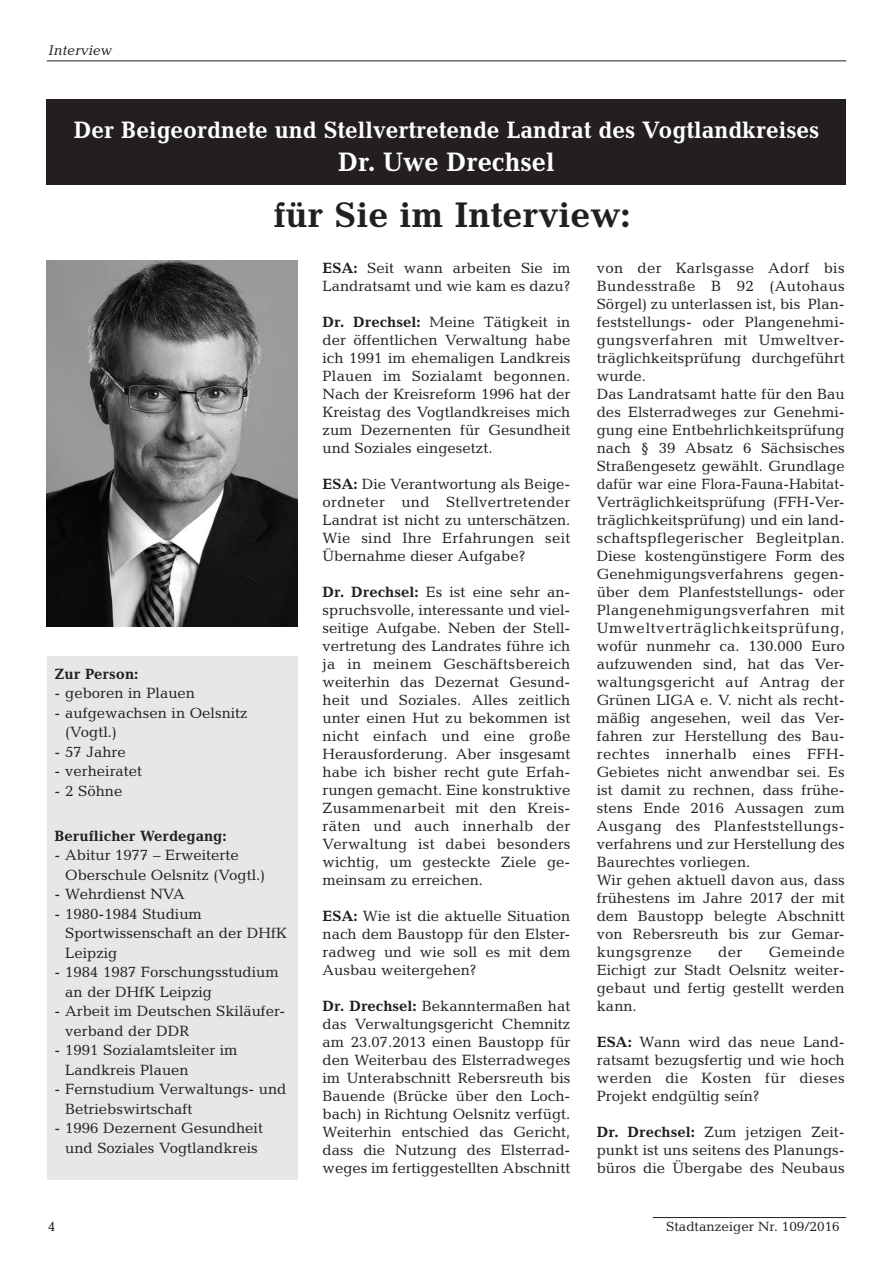
<style>
.page{position:relative;width:893px;height:1263px;background:#fff}
.page>*{position:absolute;margin:0;border:0;box-sizing:border-box;transform-origin:0 0}
.t1{font:700 36px "Candida";color:#231f20}
.t2{font:700 27px "Candida";color:#fff;scale:.95 1}
.t3{font:700 24px "Candida";color:#fff;scale:.95 1}
.t4{font:15px/18px "Candida";color:#231f20}
.t5{font:700 15px "Candida";color:#231f20}
.t6{font:italic 14.25px "Candida";color:#231f20}
.t7{font:13.5px "Candida";color:#231f20}
.s1{font-weight:700}
</style>
<div class="page">
<hr style="left:653px;top:1217px;width:193px;height:1px;background:#231f20">
<hr style="left:47px;top:60px;width:799px;height:1px;background:#231f20">
<div style="left:47px;top:99px;width:799px;height:85px;background:#231f20"></div>
<img style="left:47px;top:261px;width:251px;height:365px">
<div style="left:47px;top:656px;width:251px;height:523px;background:#e6e7e8"></div>
<p class="t6" style="left:48px;top:45px;width:65px">Interview</p>
<h3 class="t3" style="left:74px;top:121px;width:786px">Der Beigeordnete und Stellvertretende Landrat des Vogtlandkreises</h3>
<h2 class="t2" style="left:338px;top:153px;width:229px">Dr. Uwe Drechsel</h2>
<h1 class="t1" style="left:273px;top:203px;width:359px">für Sie im Interview:</h1>
<p class="t5" style="left:55px;top:668px;width:85px">Zur Person:</p>
<p class="t4" style="left:55px;top:685px;width:142px">- geboren in Plauen</p>
<p class="t4" style="left:65px;top:704px;width:184px;line-height:19.5px;text-indent:-11px">- aufgewachsen in Oelsnitz (Vogtl.)</p>
<p class="t4" style="left:55px;top:744px;width:73px">- 57 Jahre</p>
<p class="t4" style="left:55px;top:763px;width:89px">- verheiratet</p>
<p class="t4" style="left:55px;top:783px;width:69px">- 2 Söhne</p>
<p class="t5" style="left:55px;top:830px;width:173px">Beruflicher Werdegang:</p>
<p class="t4" style="left:65px;top:847px;width:202px;line-height:19.5px;text-indent:-11px">- Abitur 1977 – Erweiterte<br>Oberschule Oelsnitz (Vogtl.)</p>
<p class="t4" style="left:55px;top:886px;width:132px">- Wehrdienst NVA</p>
<p class="t4" style="left:65px;top:905px;width:223px;line-height:19.5px;text-indent:-11px">- 1980-1984 Studium<br>Sportwissenschaft an der DHfK<br>Leipzig</p>
<p class="t4" style="left:65px;top:964px;width:215px;line-height:19.5px;text-indent:-11px">- 1984 1987 Forschungsstudium an der DHfK Leipzig</p>
<p class="t4" style="left:65px;top:1003px;width:221px;line-height:19.5px;text-indent:-11px">- Arbeit im Deutschen Skiläufer&shy;verband der DDR</p>
<p class="t4" style="left:65px;top:1042px;width:174px;line-height:19.5px;text-indent:-11px">- 1991 Sozialamtsleiter im<br>Landkreis Plauen</p>
<p class="t4" style="left:65px;top:1081px;width:223px;line-height:19.5px;text-indent:-11px">- Fernstudium Verwaltungs- und<br>Betriebswirtschaft</p>
<p class="t4" style="left:55px;top:1120px;width:210px;line-height:19.5px;text-align:center">- 1996 Dezernent Gesundheit und Soziales Vogtlandkreis</p>
<p class="t4" style="left:323px;top:260px;width:249px"><span class="s1">ESA:</span> Seit wann arbeiten Sie im<br>Landratsamt und wie kam es dazu?</p>
<p class="t4" style="left:323px;top:314px;width:249px;text-align:justify"><span class="s1">Dr. Drechsel:</span> Meine Tätigkeit in der öffentlichen Verwaltung habe ich 1991 im ehemaligen Landkreis Plauen im Sozialamt begonnen.<br>Nach der Kreisreform 1996 hat der Kreistag des Vogtlandkreises mich zum Dezernenten für Gesundheit und Soziales eingesetzt.</p>
<p class="t4" style="left:323px;top:476px;width:249px;text-align:justify"><span class="s1">ESA:</span> Die Verantwortung als Beige&shy;ordneter und Stellvertretender Landrat ist nicht zu unterschätzen.<br>Wie sind Ihre Erfahrungen seit Übernahme dieser Aufgabe?</p>
<p class="t4" style="left:323px;top:584px;width:249px;text-align:justify"><span class="s1">Dr. Drechsel:</span> Es ist eine sehr an&shy;spruchsvolle, interessante und viel&shy;seitige Aufgabe. Neben der Stell&shy;vertretung des Landrates führe ich ja in meinem Geschäftsbereich weiterhin das Dezernat Gesund&shy;heit und Soziales. Alles zeitlich unter einen Hut zu bekommen ist nicht einfach und eine große Herausforderung. Aber insgesamt habe ich bisher recht gute Erfah&shy;rungen gemacht. Eine konstruktive Zusammenarbeit mit den Kreis&shy;räten und auch innerhalb der Verwaltung ist dabei besonders wichtig, um gesteckte Ziele ge&shy;meinsam zu erreichen.</p>
<p class="t4" style="left:323px;top:908px;width:249px;text-align:justify"><span class="s1">ESA:</span> Wie ist die aktuelle Situation nach dem Baustopp für den Elster&shy;radweg und wie soll es mit dem Ausbau weitergehen?</p>
<p class="t4" style="left:323px;top:998px;width:249px;text-align:justify"><span class="s1">Dr. Drechsel:</span> Bekanntermaßen hat das Verwaltungsgericht Chemnitz am 23.07.2013 einen Baustopp für den Weiterbau des Elsterradweges im Unterabschnitt Rebersreuth bis Bauende (Brücke über den Loch&shy;bach) in Richtung Oelsnitz verfügt.<br>Weiterhin entschied das Gericht, dass die Nutzung des Elsterrad&shy;weges im fertiggestellten Abschnitt</p>
<p class="t4" style="left:597px;top:260px;width:249px">von der Karlsgasse Adorf bis<br>Bundesstraße B 92 (Autohaus<br>Sörgel) zu unterlassen ist, bis Plan&shy;feststellungs- oder Plangenehmi&shy;gungsverfahren mit Umweltver&shy;träglichkeitsprüfung durchgeführt wurde.<br>Das Landratsamt hatte für den Bau des Elsterradweges zur Genehmi&shy;gung eine Entbehrlichkeitsprüfung nach § 39 Absatz 6 Sächsisches<br>Straßengesetz gewählt. Grundlage dafür war eine Flora-Fauna-Habitat-<br>Verträglichkeitsprüfung (FFH-Ver&shy;träglichkeitsprüfung) und ein land&shy;schaftspflegerischer Begleitplan.<br>Diese kostengünstigere Form des<br>Genehmigungsverfahrens gegen&shy;über dem Planfeststellungs- oder<br>Plangenehmigungsverfahren mit<br>Umweltverträglichkeitsprüfung, wofür nunmehr ca. 130.000 Euro aufzuwenden sind, hat das Ver&shy;waltungsgericht auf Antrag der<br>Grünen LIGA e. V. nicht als recht&shy;mäßig angesehen, weil das Ver&shy;fahren zur Herstellung des Bau&shy;rechtes innerhalb eines FFH-<br>Gebietes nicht anwendbar sei. Es ist damit zu rechnen, dass frühe&shy;stens Ende 2016 Aussagen zum<br>Ausgang des Planfeststellungs&shy;verfahrens und zur Herstellung des<br>Baurechtes vorliegen.<br>Wir gehen aktuell davon aus, dass frühestens im Jahre 2017 der mit dem Baustopp belegte Abschnitt von Rebersreuth bis zur Gemar&shy;kungsgrenze</p>
<p class="t4" style="left:597px;top:944px;width:249px;text-align:justify;text-indent:172px">Gemeinde Eichigt zur Stadt Oelsnitz weiter&shy;gebaut und fertig gestellt werden kann.</p>
<p class="t4" style="left:597px;top:1034px;width:249px;text-align:justify"><span class="s1">ESA:</span> Wann wird das neue Land&shy;ratsamt bezugsfertig und wie hoch werden die Kosten für dieses Projekt endgültig seín?</p>
<p class="t4" style="left:597px;top:1124px;width:249px;text-align:justify"><span class="s1">Dr. Drechsel:</span> Zum jetzigen Zeit&shy;punkt ist uns seitens des Planungs&shy;büros die Übergabe des Neubaus</p>
<p class="t4" style="left:718px;top:944px;width:26px">der</p>
<p class="t7" style="left:48px;top:1222px;width:9px">4</p>
<p class="t7" style="left:666px;top:1222px;width:175px">Stadtanzeiger Nr. 109/2016</p>
</div>
